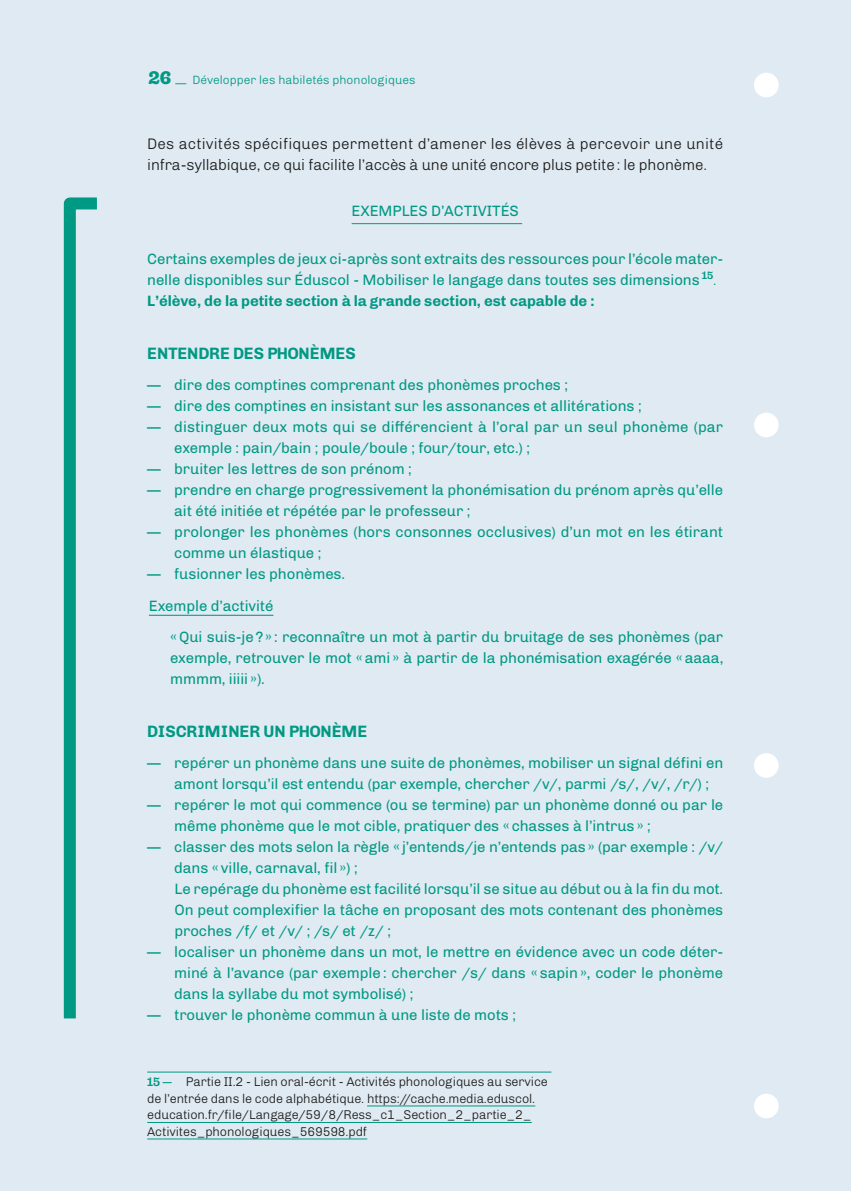
<style>
.page{position:relative;width:851px;height:1191px;background:#fff}
.page>*{position:absolute;margin:0;border:0;box-sizing:border-box;transform-origin:0 0}
.t1{font:700 16.5px "Chivo";color:#009983}
.t2{font:300 15.3px/21px "Chivo";letter-spacing:.005em;color:#1d1d1b}
.t3{font:15px/21px "Chivo";letter-spacing:-.005em;color:#009983}
.t4{font:300 12.75px/16.5px "Chivo";letter-spacing:-.01em;color:#1d1d1b}
.t5{font:300 12px "Chivo";color:#009983}
.s1{font-family:"Hernandez Niu";font-weight:800;font-size:18px}
.s2{font-weight:300;font-style:italic}
.s3{font-weight:700}
.s4{font-family:"Hernandez Niu";font-weight:700;font-size:12px;color:#009983}
</style>
<div class="page">
<div style="left:0;top:0;width:850px;height:1191px;background:#e0eaf3"></div>
<hr style="left:850px;top:0;width:1px;height:1191px;background:#e0eaf3">
<svg style="left:63px;top:197px;width:34px;height:822px"></svg>
<hr style="left:351px;top:223px;width:171px;height:1px;background:#009983">
<hr style="left:149px;top:615px;width:124px;height:1px;background:#009983">
<hr style="left:147px;top:1071px;width:404px;height:1px;background:#009983">
<hr style="left:367px;top:1105px;width:168px;height:1px;background:#009983">
<hr style="left:147px;top:1122px;width:384px;height:1px;background:#009983">
<hr style="left:147px;top:1138px;width:220px;height:1px;background:#009983">
<div style="left:753px;top:73px;width:25px;height:24px;background:#fff;border-radius:50%"></div>
<div style="left:753px;top:412px;width:25px;height:25px;background:#fff;border-radius:50%"></div>
<div style="left:753px;top:753px;width:25px;height:25px;background:#fff;border-radius:50%"></div>
<div style="left:753px;top:1093px;width:25px;height:25px;background:#fff;border-radius:50%"></div>
<p class="t5" style="left:148px;top:71px;width:269px"><span class="s1">26</span> — Développer les habiletés phonologiques</p>
<p class="t2" style="left:147px;top:132px;width:577px">Des activités spécifiques permettent d’amener les élèves à percevoir une unité infra-syllabique, ce qui facilite l’accès à une unité encore plus petite : le phonème.</p>
<p class="t3" style="left:351px;top:200px;width:169px">EXEMPLES D’ACTIVITÉS</p>
<p class="t3" style="left:147px;top:248px;width:577px">Certains exemples de jeux ci-après sont extraits des ressources pour l’école mater&shy;nelle disponibles sur Éduscol - Mobiliser le langage dans toutes ses dimensions <sup>15</sup><span class="s2">.<br></span><span class="s3">L’élève, de la petite section à la grande section, est capable de :</span></p>
<p class="t1" style="left:147px;top:340px;width:210px">ENTENDRE DES PHONÈMES</p>
<p class="t3" style="left:147px;top:374px;width:422px">— dire des comptines comprenant des phonèmes proches ;</p>
<p class="t3" style="left:147px;top:395px;width:496px">— dire des comptines en insistant sur les assonances et allitérations ;</p>
<p class="t3" style="left:174px;top:416px;width:550px;text-indent:-27px">— distinguer deux mots qui se différencient à l’oral par un seul phonème (par exemple : pain/bain ; poule/boule ; four/tour, etc.) ;</p>
<p class="t3" style="left:147px;top:458px;width:266px">— bruiter les lettres de son prénom ;</p>
<p class="t3" style="left:174px;top:479px;width:550px;text-indent:-27px">— prendre en charge progressivement la phonémisation du prénom après qu’elle ait été initiée et répétée par le professeur ;</p>
<p class="t3" style="left:174px;top:521px;width:550px;text-indent:-27px">— prolonger les phonèmes (hors consonnes occlusives) d’un mot en les étirant comme un élastique ;</p>
<p class="t3" style="left:147px;top:557px;width:199px;line-height:31.5px">— fusionner les phonèmes.<br>Exemple d’activité</p>
<p class="t3" style="left:170px;top:626px;width:554px;text-align:justify">« Qui suis-je ? » : reconnaître un mot à partir du bruitage de ses phonèmes (par exemple, retrouver le mot « ami » à partir de la phonémisation exagérée « aaaa, mmmm, iiiii »).</p>
<p class="t1" style="left:147px;top:718px;width:221px">DISCRIMINER UN PHONÈME</p>
<p class="t3" style="left:174px;top:752px;width:550px;text-indent:-27px">— repérer un phonème dans une suite de phonèmes, mobiliser un signal défini en amont lorsqu’il est entendu (par exemple, chercher /v/, parmi /s/, /v/, /r/) ;</p>
<p class="t3" style="left:174px;top:794px;width:550px;text-indent:-27px">— repérer le mot qui commence (ou se termine) par un phonème donné ou par le même phonème que le mot cible, pratiquer des « chasses à l’intrus » ;</p>
<p class="t3" style="left:174px;top:836px;width:550px;text-indent:-27px">— classer des mots selon la règle « j’entends/je n’entends pas » (par exemple : /v/ dans « ville, carnaval, fil ») ;<br>Le repérage du phonème est facilité lorsqu’il se situe au début ou à la fin du mot.<br>On peut complexifier la tâche en proposant des mots contenant des phonèmes proches /f/ et /v/ ; /s/ et /z/ ;</p>
<p class="t3" style="left:174px;top:941px;width:550px;text-align:justify;text-indent:-27px">— localiser un phonème dans un mot, le mettre en évidence avec un code déter&shy;miné à l’avance (par exemple : chercher /s/ dans « sapin », coder le phonème dans la syllabe du mot symbolisé) ;</p>
<p class="t3" style="left:147px;top:1004px;width:370px">— trouver le phonème commun à une liste de mots ;</p>
<p class="t4" style="left:147px;top:1073px;width:402px"><span class="s4">15 —</span> Partie II.2 - Lien oral-écrit - Activités phonologiques au service de l’entrée dans le code alphabétique. https://cache.media.eduscol. education.fr/file/Langage/59/8/Ress_c1_Section_2_partie_2_ Activites_phonologiques_569598.pdf</p>
</div>
